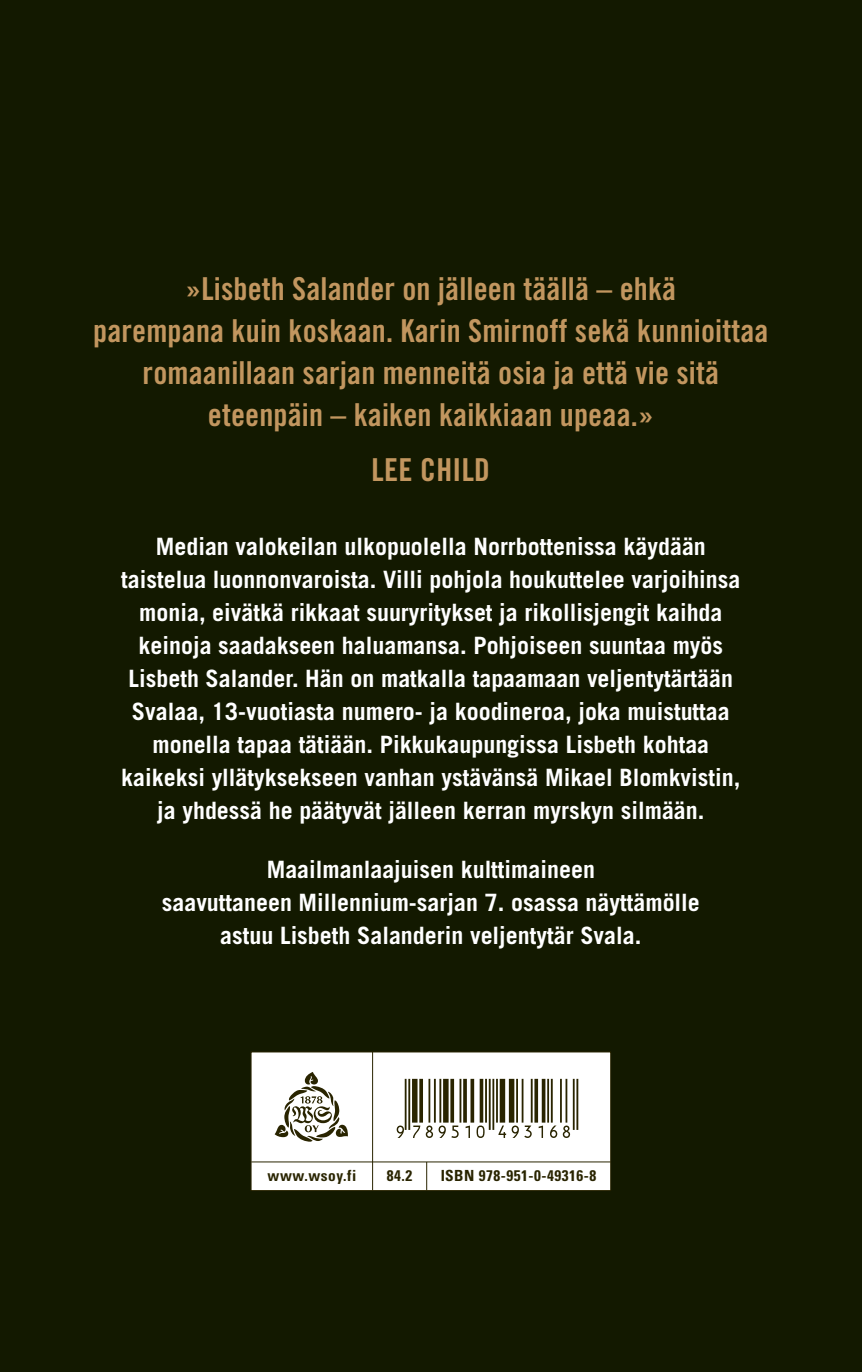
<style>
.page{position:relative;width:862px;height:1372px;background:#fff}
.page>*{position:absolute;margin:0;border:0;box-sizing:border-box;transform-origin:0 0}
.t1{font:58.27px "Viisas EAN Matala";color:#292400}
.t2{font:31.5px/42.1px "Trade Gothic LT Std Bd Cn 20";letter-spacing:.005em;color:#c2965f;text-align:center}
.t3{font:700 23.85px/32.9px "Trade Gothic LT Std";color:#fff;text-align:center}
.t4{font:700 condensed 15.3px "Univers LT Std";letter-spacing:.035em;color:#292400}
</style>
<div class="page">
<div style="left:0;top:0;width:861px;height:1371px;background:#131900"></div>
<div style="left:251px;top:1051px;width:359px;height:139px;background:#fff"></div>
<div style="left:250px;top:1051px;width:360px;height:139px;border:1px solid #292400"></div>
<hr style="left:372px;top:1051px;width:1px;height:139px;background:#292400">
<hr style="left:251px;top:1161px;width:359px;height:1px;background:#292400">
<svg style="left:426px;top:1161px;width:1px;height:29px"></svg>
<svg style="left:274px;top:1072px;width:74px;height:69px"></svg>
<h2 class="t2" style="left:93px;top:267px;width:676px">»Lisbeth Salander on jälleen täällä – ehkä<br>parempana kuin koskaan. Karin Smirnoff sekä kunnioittaa romaanillaan sarjan menneitä osia ja että vie sitä eteenpäin – kaiken kaikkiaan upeaa.»</h2>
<h2 class="t2" style="left:371px;top:448px;width:120px">LEE CHILD</h2>
<p class="t3" style="left:121px;top:530px;width:620px">Median valokeilan ulkopuolella Norrbottenissa käydään taistelua luonnonvaroista. Villi pohjola houkuttelee varjoihinsa monia, eivätkä rikkaat suuryritykset ja rikollisjengit kaihda keinoja saadakseen haluamansa. Pohjoiseen suuntaa myös Lisbeth Salander. Hän on matkalla tapaamaan veljentytärtään Svalaa, 13-vuotiasta numero- ja koodineroa, joka muistuttaa monella tapaa tätiään. Pikkukaupungissa Lisbeth kohtaa kaikeksi yllätyksekseen vanhan ystävänsä Mikael Blomkvistin, ja yhdessä he päätyvät jälleen kerran myrskyn silmään.</p>
<p class="t3" style="left:162px;top:852px;width:539px">Maailmanlaajuisen kulttimaineen<br>saavuttaneen Millennium-sarjan 7. osassa näyttämölle astuu Lisbeth Salanderin veljentytär Svala.</p>
<h1 class="t1" style="left:392px;top:1078px;width:188px">*9789510493168*</h1>
<p class="t4" style="left:267px;top:1166px;width:90px">www.wsoy.fi</p>
<p class="t4" style="left:386px;top:1166px;width:27px">84.2</p>
<p class="t4" style="left:440px;top:1166px;width:157px">ISBN 978-951-0-49316-8</p>
</div>
